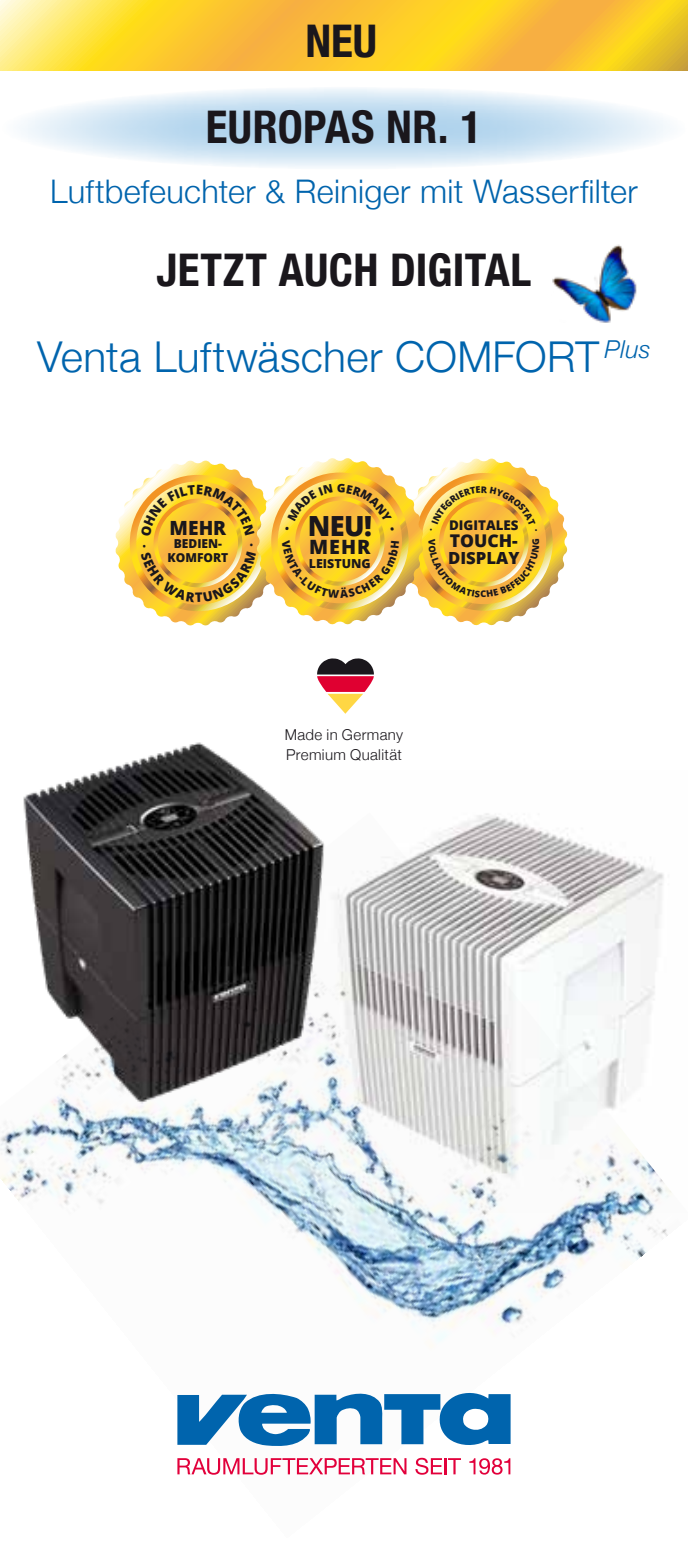
<style>
.page{position:relative;width:688px;height:1560px;background:#fff}
.page>*{position:absolute;margin:0;border:0;box-sizing:border-box;transform-origin:0 0}
.t1{font:700 condensed 45px/85.8px "Helvetica Neue";letter-spacing:.01em;color:#1a171c;text-align:center}
.t2{font:300 42.5px "Helvetica Neue";letter-spacing:.01em;color:#0064ad}
.t3{font:300 32.5px "Helvetica Neue";letter-spacing:.01em;color:#0064ad}
.t4{font:800 27.75px "Open Sans";color:#1a171c}
.t5{font:800 19.75px "Open Sans";color:#1a171c}
.t6{font:800 19.5px "Open Sans";color:#1a171c}
.t7{font:800 17.5px "Open Sans";color:#1a171c}
.t8{font:800 16.75px "Open Sans";color:#1a171c}
.t9{font:300 15px/20px "Helvetica Neue";letter-spacing:.025em;color:#1a171c}
.t10{font:800 13.25px "Open Sans";color:#1a171c}
.t11{font:800 12.5px "Open Sans";color:#1a171c}
.t12{font:800 12.25px/13.8px "Open Sans";color:#1a171c;text-align:center}
</style>
<div class="page">
<svg style="left:0;top:0;width:687px;height:71px;background:#fbcb38"></svg>
<img style="left:23px;top:713px;width:323px;height:99px">
<svg style="left:2px;top:87px;width:685px;height:82px"></svg>
<img style="left:552px;top:244px;width:85px;height:79px">
<img style="left:0;top:812px;width:672px;height:663px">
<svg style="left:177px;top:1392px;width:333px;height:54px"></svg>
<svg style="left:177px;top:1457px;width:229px;height:17px"></svg>
<svg style="left:415px;top:1457px;width:46px;height:17px"></svg>
<svg style="left:469px;top:1457px;width:41px;height:17px"></svg>
<svg style="left:317px;top:658px;width:57px;height:55px"></svg>
<svg style="left:116px;top:458px;width:451px;height:168px"></svg>
<h1 class="t1" style="left:206px;top:-5px;width:277px">NEU<br>EUROPAS NR. 1</h1>
<p class="t3" style="left:50px;top:165px;width:589px">Luftbefeuchter &amp; Reiniger mit Wasserfilter</p>
<h1 class="t1" style="left:156px;top:223px;width:376px">JETZT AUCH DIGITAL</h1>
<h2 class="t2" style="left:37px;top:322px;width:615px">Venta Luftwäscher COMFORT <sup>Plus</sup></h2>
<p class="t6" style="left:170px;top:512px;width:58px">MEHR</p>
<p class="t12" style="left:167px;top:536px;width:62px">BEDIEN-<br>KOMFORT</p>
<p class="t4" style="left:308px;top:504px;width:65px">NEU!</p>
<p class="t5" style="left:309px;top:532px;width:63px">MEHR</p>
<p class="t11" style="left:309px;top:553px;width:63px">LEISTUNG</p>
<p class="t10" style="left:449px;top:515px;width:71px">DIGITALES</p>
<p class="t7" style="left:449px;top:527px;width:69px">TOUCH-</p>
<p class="t8" style="left:448px;top:545px;width:73px">DISPLAY</p>
<p class="t9" style="left:285px;top:723px;width:120px">Made in Germany<br>Premium Qualität</p>
</div>
